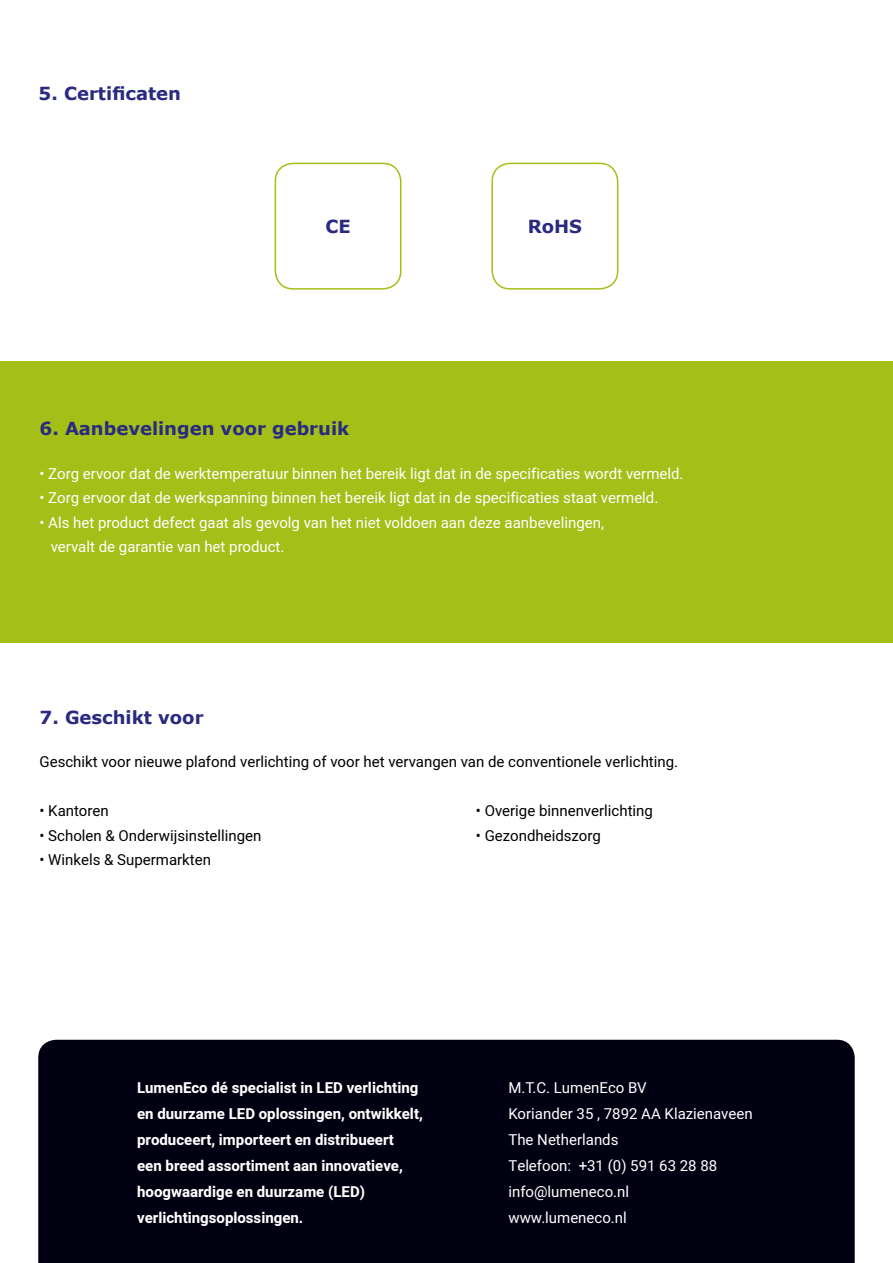
<style>
.page{position:relative;width:893px;height:1263px;background:#fff}
.page>*{position:absolute;margin:0;border:0;box-sizing:border-box;transform-origin:0 0}
.t1{font:700 18px "Verdana";color:#292a80}
.t2{font:15px/26.1px "Heebo";color:#fff}
.t3{font:700 15px/26.1px "Heebo";color:#fff}
.t4{font:15px "Heebo";color:#000}
</style>
<div class="page">
<div style="left:38px;top:1040px;width:817px;height:223px;background:#001"></div>
<div style="left:275px;top:163px;width:126px;height:127px;border:2px solid #a4bf17;border-radius:18px"></div>
<div style="left:491px;top:163px;width:127px;height:127px;border:2px solid #a4bf17;border-radius:18px"></div>
<div style="left:0;top:361px;width:893px;height:281px;background:#a4bf17"></div>
<p class="t1" style="left:39px;top:82px;width:144px">5. Certificaten</p>
<p class="t1" style="left:325px;top:215px;width:27px">CE</p>
<p class="t1" style="left:528px;top:215px;width:56px">RoHS</p>
<p class="t1" style="left:40px;top:417px;width:311px">6. Aanbevelingen voor gebruik</p>
<p class="t2" style="left:40px;top:460px;width:645px">• Zorg ervoor dat de werktemperatuur binnen het bereik ligt dat in de specificaties wordt vermeld.</p>
<p class="t2" style="left:40px;top:485px;width:620px">• Zorg ervoor dat de werkspanning binnen het bereik ligt dat in de specificaties staat vermeld.</p>
<p class="t2" style="left:51px;top:510px;width:555px;line-height:24.6px;text-indent:-11px">• Als het product defect gaat als gevolg van het niet voldoen aan deze aanbevelingen, vervalt de garantie van het product.</p>
<p class="t1" style="left:40px;top:705px;width:166px">7. Geschikt voor</p>
<p class="t4" style="left:40px;top:751px;width:640px">Geschikt voor nieuwe plafond verlichting of voor het vervangen van de conventionele verlichting.</p>
<p class="t4" style="left:40px;top:800px;width:71px">• Kantoren</p>
<p class="t4" style="left:40px;top:825px;width:223px">• Scholen &amp; Onderwijsinstellingen</p>
<p class="t4" style="left:40px;top:849px;width:173px">• Winkels &amp; Supermarkten</p>
<p class="t4" style="left:476px;top:800px;width:179px">• Overige binnenverlichting</p>
<p class="t4" style="left:476px;top:825px;width:127px">• Gezondheidszorg</p>
<p class="t3" style="left:137px;top:1075px;width:287px">LumenEco dé specialist in LED verlichting en duurzame LED oplossingen, ontwikkelt, produceert, importeert en distribueert<br>een breed assortiment aan innovatieve, hoogwaardige en duurzame (LED) verlichtingsoplossingen.</p>
<p class="t2" style="left:508px;top:1074px;width:246px">M.T.C. LumenEco BV<br>Koriander 35 , 7892 AA Klazienaveen<br>The Netherlands<br>Telefoon: +31 (0) 591 63 28 88 info@lumeneco.nl<br>www.lumeneco.nl</p>
</div>
